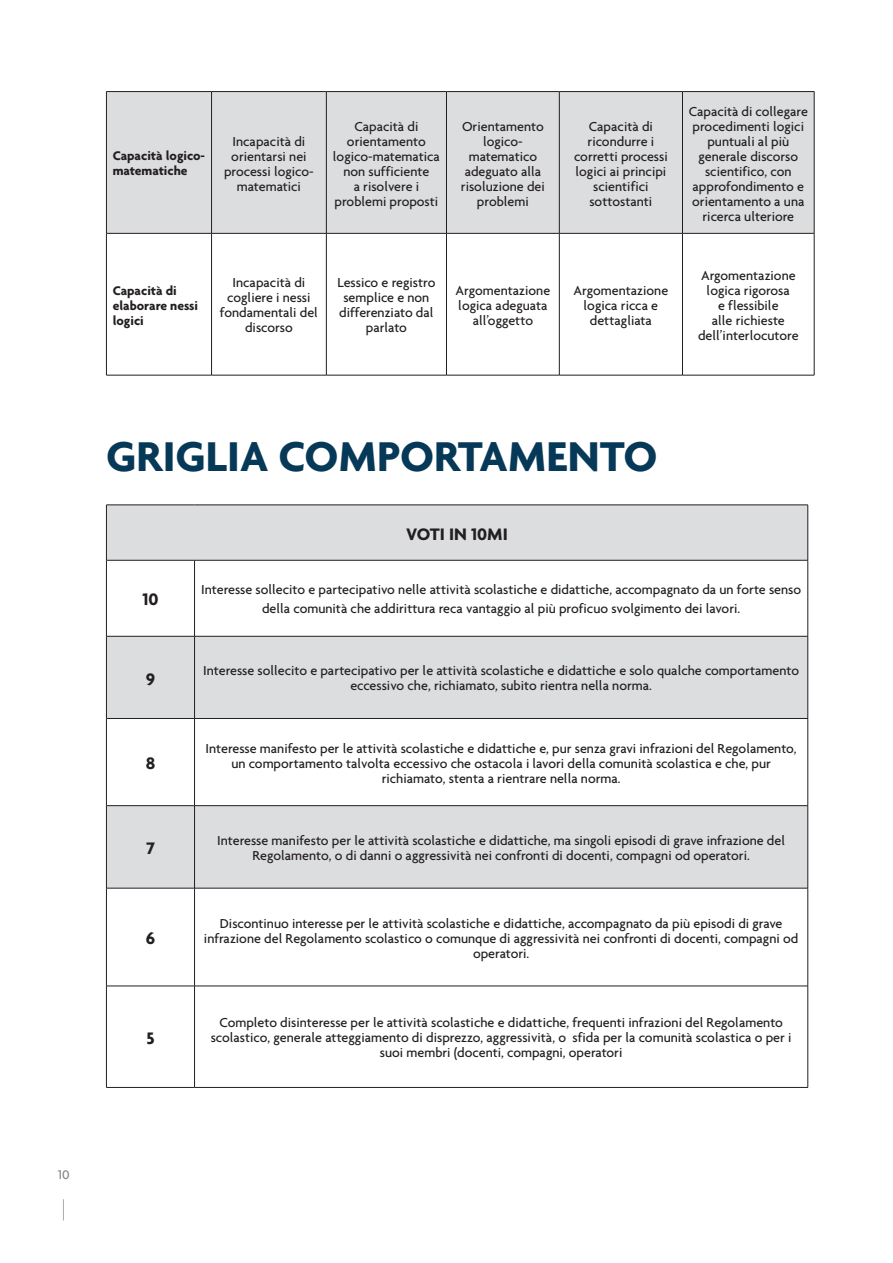
<style>
.page{position:relative;width:893px;height:1263px;background:#fff}
.page>*{position:absolute;margin:0;border:0;box-sizing:border-box;transform-origin:0 0}
.t1{font:700 45px "Agenda";color:#063858}
.t2{font:700 18px "Agenda";color:#231f20}
.t3{font:500 13.95px/15px "Agenda";color:#231f20;text-align:center}
.t4{font:700 13.5px/15px "Agenda";color:#231f20}
.t5{font:500 13.5px "Agenda";color:#808285}
</style>
<div class="page">
<svg style="left:63px;top:1199px;width:1px;height:21px"></svg>
<svg style="left:107px;top:506px;width:700px;height:382px;fill:#dcdddf"></svg>
<hr style="left:106px;top:636px;width:1px;height:82px;background:#231f20">
<hr style="left:194px;top:636px;width:1px;height:82px;background:#231f20">
<hr style="left:807px;top:636px;width:1px;height:82px;background:#231f20">
<hr style="left:106px;top:718px;width:89px;height:1px;background:#231f20">
<hr style="left:106px;top:719px;width:1px;height:86px;background:#231f20">
<hr style="left:195px;top:718px;width:613px;height:1px;background:#231f20">
<hr style="left:194px;top:719px;width:1px;height:86px;background:#231f20">
<hr style="left:807px;top:719px;width:1px;height:86px;background:#231f20">
<hr style="left:106px;top:805px;width:89px;height:1px;background:#231f20">
<hr style="left:106px;top:806px;width:1px;height:82px;background:#231f20">
<hr style="left:195px;top:805px;width:613px;height:1px;background:#231f20">
<hr style="left:194px;top:806px;width:1px;height:82px;background:#231f20">
<hr style="left:807px;top:806px;width:1px;height:82px;background:#231f20">
<hr style="left:106px;top:888px;width:89px;height:1px;background:#231f20">
<hr style="left:106px;top:888px;width:1px;height:98px;background:#231f20">
<hr style="left:195px;top:888px;width:613px;height:1px;background:#231f20">
<hr style="left:194px;top:888px;width:1px;height:98px;background:#231f20">
<hr style="left:807px;top:888px;width:1px;height:98px;background:#231f20">
<hr style="left:106px;top:986px;width:89px;height:1px;background:#231f20">
<hr style="left:106px;top:986px;width:1px;height:101px;background:#231f20">
<hr style="left:195px;top:986px;width:613px;height:1px;background:#231f20">
<hr style="left:194px;top:986px;width:1px;height:101px;background:#231f20">
<hr style="left:807px;top:986px;width:1px;height:101px;background:#231f20">
<hr style="left:106px;top:1087px;width:89px;height:1px;background:#231f20">
<hr style="left:195px;top:1087px;width:613px;height:1px;background:#231f20">
<hr style="left:106px;top:560px;width:1px;height:76px;background:#231f20">
<hr style="left:194px;top:560px;width:1px;height:76px;background:#231f20">
<hr style="left:807px;top:560px;width:1px;height:76px;background:#231f20">
<hr style="left:106px;top:636px;width:89px;height:1px;background:#231f20">
<hr style="left:195px;top:636px;width:613px;height:1px;background:#231f20">
<hr style="left:106px;top:505px;width:89px;height:1px;background:#231f20">
<hr style="left:106px;top:505px;width:1px;height:55px;background:#231f20">
<hr style="left:195px;top:505px;width:613px;height:1px;background:#231f20">
<hr style="left:106px;top:560px;width:89px;height:1px;background:#231f20">
<hr style="left:195px;top:560px;width:613px;height:1px;background:#231f20">
<hr style="left:807px;top:505px;width:1px;height:55px;background:#231f20">
<div style="left:107px;top:92px;width:707px;height:141px;background:#dcdddf"></div>
<hr style="left:106px;top:91px;width:106px;height:1px;background:#231f20">
<hr style="left:106px;top:92px;width:1px;height:141px;background:#231f20">
<hr style="left:106px;top:233px;width:106px;height:1px;background:#231f20">
<hr style="left:212px;top:91px;width:114px;height:1px;background:#231f20">
<hr style="left:211px;top:92px;width:1px;height:141px;background:#231f20">
<hr style="left:212px;top:233px;width:114px;height:1px;background:#231f20">
<hr style="left:326px;top:91px;width:120px;height:1px;background:#231f20">
<hr style="left:326px;top:92px;width:1px;height:141px;background:#231f20">
<hr style="left:326px;top:233px;width:120px;height:1px;background:#231f20">
<hr style="left:446px;top:91px;width:113px;height:1px;background:#231f20">
<hr style="left:446px;top:92px;width:1px;height:141px;background:#231f20">
<hr style="left:446px;top:233px;width:113px;height:1px;background:#231f20">
<hr style="left:559px;top:91px;width:123px;height:1px;background:#231f20">
<hr style="left:559px;top:92px;width:1px;height:141px;background:#231f20">
<hr style="left:559px;top:233px;width:123px;height:1px;background:#231f20">
<hr style="left:682px;top:91px;width:132px;height:1px;background:#231f20">
<hr style="left:682px;top:92px;width:1px;height:141px;background:#231f20">
<hr style="left:814px;top:92px;width:1px;height:141px;background:#231f20">
<hr style="left:682px;top:233px;width:132px;height:1px;background:#231f20">
<hr style="left:106px;top:233px;width:1px;height:142px;background:#231f20">
<hr style="left:211px;top:233px;width:1px;height:142px;background:#231f20">
<hr style="left:326px;top:233px;width:1px;height:142px;background:#231f20">
<hr style="left:446px;top:233px;width:1px;height:142px;background:#231f20">
<hr style="left:559px;top:233px;width:1px;height:142px;background:#231f20">
<hr style="left:682px;top:233px;width:1px;height:142px;background:#231f20">
<hr style="left:814px;top:233px;width:1px;height:142px;background:#231f20">
<hr style="left:106px;top:375px;width:106px;height:1px;background:#231f20">
<hr style="left:212px;top:375px;width:114px;height:1px;background:#231f20">
<hr style="left:326px;top:375px;width:120px;height:1px;background:#231f20">
<hr style="left:446px;top:375px;width:113px;height:1px;background:#231f20">
<hr style="left:559px;top:375px;width:123px;height:1px;background:#231f20">
<hr style="left:682px;top:375px;width:132px;height:1px;background:#231f20">
<p class="t4" style="left:113px;top:148px;width:94px">Capacità logico&shy;matematiche</p>
<p class="t3" style="left:224px;top:133px;width:91px">Incapacità di orientarsi nei processi logico&shy;matematici</p>
<p class="t3" style="left:333px;top:118px;width:108px">Capacità di orientamento logico-matematica non sufficiente<br>a risolvere i problemi proposti</p>
<p class="t3" style="left:461px;top:118px;width:85px">Orientamento logico&shy;matematico adeguato alla risoluzione dei problemi</p>
<p class="t3" style="left:574px;top:118px;width:95px">Capacità di ricondurre i corretti processi logici ai principi scientifici sottostanti</p>
<p class="t4" style="left:113px;top:282px;width:87px">Capacità di elaborare nessi logici</p>
<p class="t3" style="left:220px;top:275px;width:100px">Incapacità di cogliere i nessi fondamentali del discorso</p>
<p class="t3" style="left:337px;top:275px;width:99px">Lessico e registro semplice e non differenziato dal parlato</p>
<p class="t3" style="left:456px;top:282px;width:96px">Argomentazione logica adeguata all’oggetto</p>
<p class="t3" style="left:574px;top:282px;width:96px">Argomentazione logica ricca e dettagliata</p>
<p class="t3" style="left:689px;top:103px;width:121px">Capacità di collegare procedimenti logici puntuali al più generale discorso scientifico, con approfondimento e orientamento a una ricerca ulteriore</p>
<p class="t3" style="left:698px;top:267px;width:102px">Argomentazione logica rigorosa<br>e flessibile<br>alle richieste dell’interlocutore</p>
<p class="t1" style="left:106px;top:429px;width:553px">GRIGLIA COMPORTAMENTO</p>
<p class="t2" style="left:406px;top:523px;width:103px">VOTI IN 10MI</p>
<p class="t2" style="left:142px;top:589px;width:18px">10</p>
<p class="t3" style="left:201px;top:580px;width:601px;line-height:19.2px">Interesse sollecito e partecipativo nelle attività scolastiche e didattiche, accompagnato da un forte senso della comunità che addirittura reca vantaggio al più proficuo svolgimento dei lavori.</p>
<p class="t2" style="left:146px;top:668px;width:11px">9</p>
<p class="t3" style="left:203px;top:663px;width:597px">Interesse sollecito e partecipativo per le attività scolastiche e didattiche e solo qualche comportamento eccessivo che, richiamato, subito rientra nella norma.</p>
<p class="t2" style="left:146px;top:752px;width:11px">8</p>
<p class="t3" style="left:206px;top:740px;width:593px">Interesse manifesto per le attività scolastiche e didattiche e, pur senza gravi infrazioni del Regolamento, un comportamento talvolta eccessivo che ostacola i lavori della comunità scolastica e che, pur richiamato, stenta a rientrare nella norma.</p>
<p class="t2" style="left:146px;top:837px;width:10px">7</p>
<p class="t3" style="left:217px;top:833px;width:569px">Interesse manifesto per le attività scolastiche e didattiche, ma singoli episodi di grave infrazione del<br>Regolamento, o di danni o aggressività nei confronti di docenti, compagni od operatori.</p>
<p class="t2" style="left:146px;top:927px;width:11px">6</p>
<p class="t2" style="left:146px;top:1027px;width:10px">5</p>
<p class="t3" style="left:204px;top:915px;width:596px">Discontinuo interesse per le attività scolastiche e didattiche, accompagnato da più episodi di grave infrazione del Regolamento scolastico o comunque di aggressività nei confronti di docenti, compagni od operatori.</p>
<p class="t3" style="left:211px;top:1015px;width:582px">Completo disinteresse per le attività scolastiche e didattiche, frequenti infrazioni del Regolamento scolastico, generale atteggiamento di disprezzo, aggressività, o sfida per la comunità scolastica o per i suoi membri (docenti, compagni, operatori</p>
<p class="t5" style="left:58px;top:1167px;width:13px">10</p>
</div>
